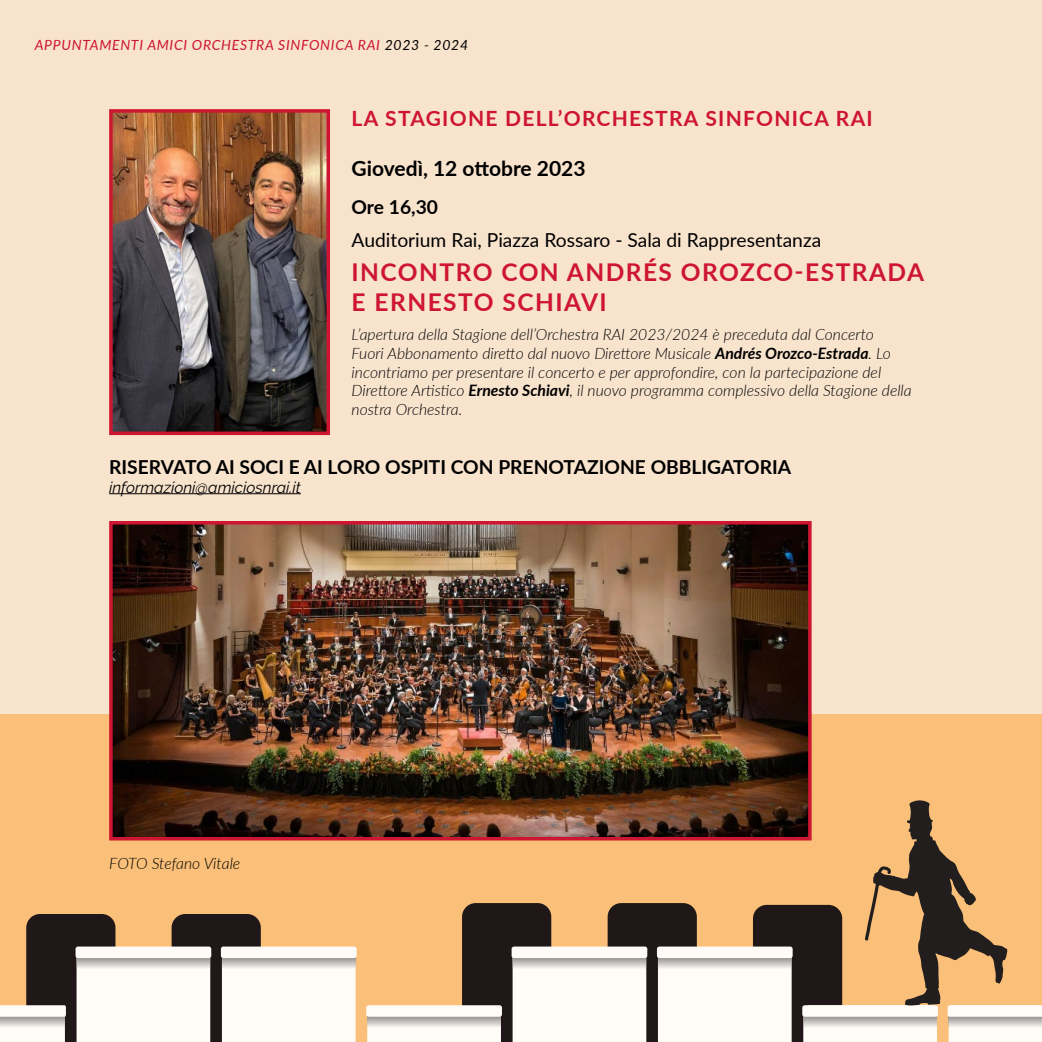
<style>
.page{position:relative;width:1042px;height:1042px;background:#fff}
.page>*{position:absolute;margin:0;border:0;box-sizing:border-box;transform-origin:0 0}
.t1{font:700 24.5px/29.4px "Lato";letter-spacing:.06em;color:#ce1531}
.t2{font:700 21px "Lato";letter-spacing:.06em;color:#ce1531}
.t3{font:700 21px "Lato";color:#000}
.t4{font:700 19.25px "Lato";color:#000}
.t5{font:19.25px "Lato";color:#000}
.t6{font:italic 300 15.75px/18.9px "Lato";color:#000}
.t7{font:italic 15.75px "Raleway";color:#000}
.t8{font:italic 14px "Lato";letter-spacing:.05em;color:#ce1531}
.s1{color:#000}
.s2{font-weight:700}
</style>
<div class="page">
<div style="left:0;top:0;width:1042px;height:714px;background:#f8e3cd"></div>
<div style="left:0;top:714px;width:1042px;height:328px;background:#fabf78"></div>
<svg style="left:0;top:914px;width:356px;height:128px"></svg>
<svg style="left:222px;top:958px;width:134px;height:10px"></svg>
<div style="left:221px;top:946px;width:136px;height:12px;background:#fffcf7;border-radius:2px"></div>
<svg style="left:367px;top:800px;width:675px;height:242px"></svg>
<img style="left:114px;top:114px;width:211px;height:316px">
<div style="left:109px;top:109px;width:221px;height:326px;border:4px solid #ce1531"></div>
<img style="left:114px;top:526px;width:692px;height:309px">
<div style="left:109px;top:521px;width:702px;height:319px;border:4px solid #ce1531"></div>
<hr style="left:109px;top:493px;width:192px;height:1px;background:#000">
<p class="t8" style="left:35px;top:35px;width:435px">APPUNTAMENTI AMICI ORCHESTRA SINFONICA RAI <span class="s1">2023 - 2024</span></p>
<h2 class="t2" style="left:351px;top:103px;width:523px">LA STAGIONE DELL’ORCHESTRA SINFONICA RAI</h2>
<h2 class="t3" style="left:351px;top:153px;width:236px">Giovedì, 12 ottobre 2023</h2>
<p class="t4" style="left:351px;top:193px;width:88px">Ore 16,30</p>
<p class="t5" style="left:351px;top:226px;width:471px">Auditorium Rai, Piazza Rossaro - Sala di Rappresentanza</p>
<h1 class="t1" style="left:351px;top:257px;width:574px">INCONTRO CON ANDRÉS OROZCO-ESTRADA<br>E ERNESTO SCHIAVI</h1>
<p class="t6" style="left:351px;top:324px;width:562px">L’apertura della Stagione dell’Orchestra RAI 2023/2024 è preceduta dal Concerto<br>Fuori Abbonamento diretto dal nuovo Direttore Musicale <span class="s2">Andrés Orozco-Estrada</span>. Lo incontriamo per presentare il concerto e per approfondire, con la partecipazione del Direttore Artistico <span class="s2">Ernesto Schiavi</span>, il nuovo programma complessivo della Stagione della nostra Orchestra.</p>
<p class="t4" style="left:109px;top:452px;width:683px">RISERVATO AI SOCI E AI LORO OSPITI CON PRENOTAZIONE OBBLIGATORIA</p>
<p class="t7" style="left:109px;top:478px;width:193px">informazioni@amiciosnrai.it</p>
<p class="t6" style="left:109px;top:854px;width:133px">FOTO Stefano Vitale</p>
</div>
